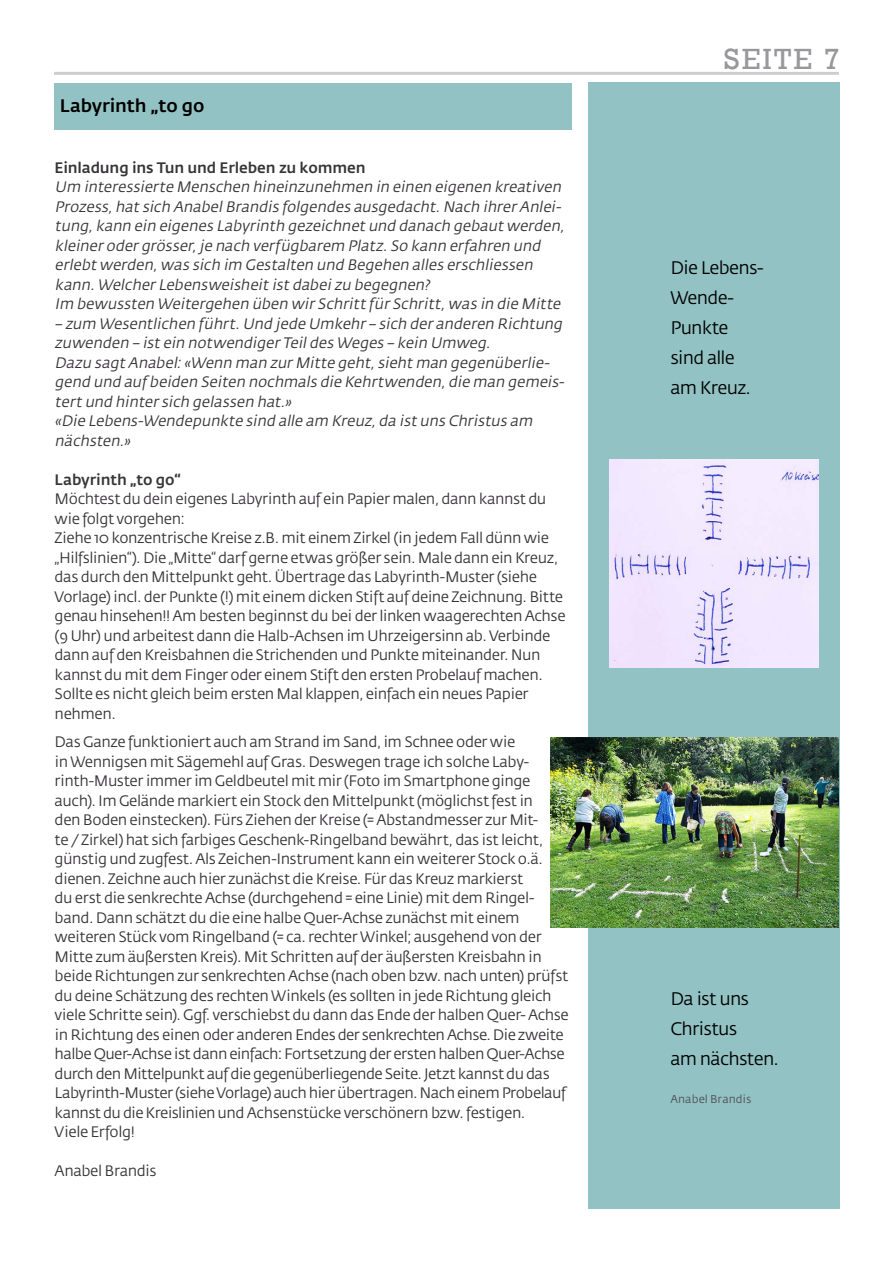
<style>
.page{position:relative;width:893px;height:1263px;background:#fff}
.page>*{position:absolute;margin:0;border:0;box-sizing:border-box;transform-origin:0 0}
.Datum{font:30px "Rockwell";letter-spacing:.07em;color:#98989c}
.Spruch{font:18px "Fedra Sans";letter-spacing:-.04em;color:#000}
.Ü1{font:500 18px "Fedra Sans";letter-spacing:-.005em;color:#000}
.Fliess{font:15px/19.5px "Fedra Sans";letter-spacing:-.03em;color:#373437}
.Fliess-2{font:italic 15px/19.5px "Fedra Sans";letter-spacing:-.005em;color:#373437}
.Fliess-3{font:500 15px "Fedra Sans";letter-spacing:-.01em;color:#373437}
.Spruch-2{font:11.25px "Fedra Sans";letter-spacing:.005em;color:#504f53}
</style>
<div class="page">
<hr style="left:54px;top:72px;width:785px;height:3px;background:#000">
<div style="left:588px;top:83px;width:252px;height:1126px;background:#92c2c3"></div>
<div style="left:54px;top:83px;width:517px;height:47px;background:#92c2c3"></div>
<img style="left:610px;top:460px;width:209px;height:208px">
<img style="left:551px;top:738px;width:288px;height:189px">
<p class="Ü1" style="left:60px;top:96px;width:146px">Labyrinth „to go</p>
<p class="Fliess-3" style="left:55px;top:159px;width:312px">Einladung ins Tun und Erleben zu kommen</p>
<p class="Fliess-2" style="left:55px;top:178px;width:514px">Um interessierte Menschen hineinzunehmen in einen eigenen kreativen Prozess,hat sich AnabelBrandis folgendes ausgedacht.Nach ihrer Anlei&shy;tung,kann ein eigenes Labyrinth gezeichnet und danach gebaut werden, kleiner oder grösser,je nach verfügbarem Platz.So kann erfahren und erlebt werden,was sich im Gestalten und Begehen alles erschliessen kann.Welcher Lebensweisheit ist dabeizu begegnen?</p>
<p class="Fliess-2" style="left:55px;top:295px;width:510px">Im bewussten Weitergehen üben wir Schritt für Schritt,was in die Mitte</p>
<p class="Fliess-2" style="left:55px;top:314px;width:512px">– zum Wesentlichen führt.Und jede Umkehr – sich der anderen Richtung zuwenden – ist ein notwendiger Teildes Weges – kein Umweg.</p>
<p class="Fliess-2" style="left:55px;top:353px;width:514px">Dazu sagt Anabel:«Wenn man zur Mitte geht,sieht man gegenüberlie&shy;gend und auf beiden Seiten nochmals die Kehrtwenden,die man gemeis&shy;tert und hinter sich gelassen hat.»</p>
<p class="Fliess-2" style="left:55px;top:412px;width:482px">«Die Lebens-Wendepunkte sind alle am Kreuz,da ist uns Christus am nächsten.»</p>
<p class="Fliess-3" style="left:55px;top:471px;width:128px">Labyrinth „to go“</p>
<p class="Fliess" style="left:55px;top:490px;width:493px">Möchtest du dein eigenes Labyrinth auf ein Papier malen, dann kannst du wie folgt vorgehen:</p>
<p class="Fliess" style="left:55px;top:529px;width:512px">Ziehe 10 konzentrische Kreise z.B. mit einem Zirkel (in jedem Fall dünn wie „Hilfslinien“). Die „Mitte“ darf gerne etwas größer sein. Male dann ein Kreuz, das durch den Mittelpunkt geht. Übertrage das Labyrinth-Muster (siehe Vorlage) incl. der Punkte (!) mit einem dicken Stift auf deine Zeichnung. Bitte genau hinsehen!! Am besten beginnst du bei der linken waagerechten Achse (9 Uhr) und arbeitest dann die Halb-Achsen im Uhrzeigersinn ab. Verbinde dann auf den Kreisbahnen die Strichenden und Punkte miteinander. Nun kannst du mit dem Finger oder einem Stift den ersten Probelauf machen.<br>Sollte es nicht gleich beim ersten Mal klappen, einfach ein neues Papier nehmen.</p>
<p class="Fliess" style="left:55px;top:732px;width:516px">Das Ganze funktioniert auch am Strand im Sand, im Schnee oder wie<br>in Wennigsen mit Sägemehl auf Gras. Deswegen trage ich solche Laby&shy;rinth-Muster immer im Geldbeutel mit mir (Foto im Smartphone ginge auch). Im Gelände markiert ein Stock den Mittelpunkt (möglichst fest in<br>den Boden einstecken). Fürs Ziehen der Kreise (= Abstandmesser zur Mit-<br>te / Zirkel) hat sich farbiges Geschenk-Ringelband bewährt, das ist leicht, günstig und zugfest. Als Zeichen-Instrument kann ein weiterer Stock o.ä. dienen. Zeichne auch hier zunächst die Kreise. Für das Kreuz markierst<br>du erst die senkrechte Achse (durchgehend = eine Linie) mit dem Ringel&shy;band. Dann schätzt du die eine halbe Quer-Achse zunächst mit einem weiteren Stück vom Ringelband (= ca. rechter Winkel; ausgehend von der Mitte zum äußersten Kreis). Mit Schritten auf der äußersten Kreisbahn in beide Richtungen zur senkrechten Achse (nach oben bzw. nach unten) prüfst du deine Schätzung des rechten Winkels (es sollten in jede Richtung gleich viele Schritte sein). Ggf. verschiebst du dann das Ende der halben Quer- Achse in Richtung des einen oder anderen Endes der senkrechten Achse. Die zweite halbe Quer-Achse ist dann einfach: Fortsetzung der ersten halben Quer-Achse durch den Mittelpunkt auf die gegenüberliegende Seite. Jetzt kannst du das Labyrinth-Muster (siehe Vorlage) auch hier übertragen. Nach einem Probelauf kannst du die Kreislinien und Achsenstücke verschönern bzw. festigen.</p>
<p class="Fliess" style="left:55px;top:1122px;width:82px">Viele Erfolg!</p>
<p class="Fliess" style="left:55px;top:1161px;width:103px">Anabel Brandis</p>
<p class="Datum" style="left:724px;top:41px;width:118px">SEITE 7</p>
<p class="Spruch" style="left:670px;top:258px;width:94px">Die Lebens-</p>
<p class="Spruch" style="left:670px;top:288px;width:65px">Wende-</p>
<p class="Spruch" style="left:670px;top:318px;width:60px">Punkte</p>
<p class="Spruch" style="left:670px;top:348px;width:66px">sind alle</p>
<p class="Spruch" style="left:670px;top:378px;width:82px">am Kreuz.</p>
<p class="Spruch" style="left:670px;top:989px;width:80px">Da ist uns</p>
<p class="Spruch" style="left:670px;top:1019px;width:68px">Christus</p>
<p class="Spruch" style="left:670px;top:1049px;width:110px">am nächsten.</p>
<p class="Spruch-2" style="left:670px;top:1092px;width:82px">Anabel Brandis</p>
</div>
